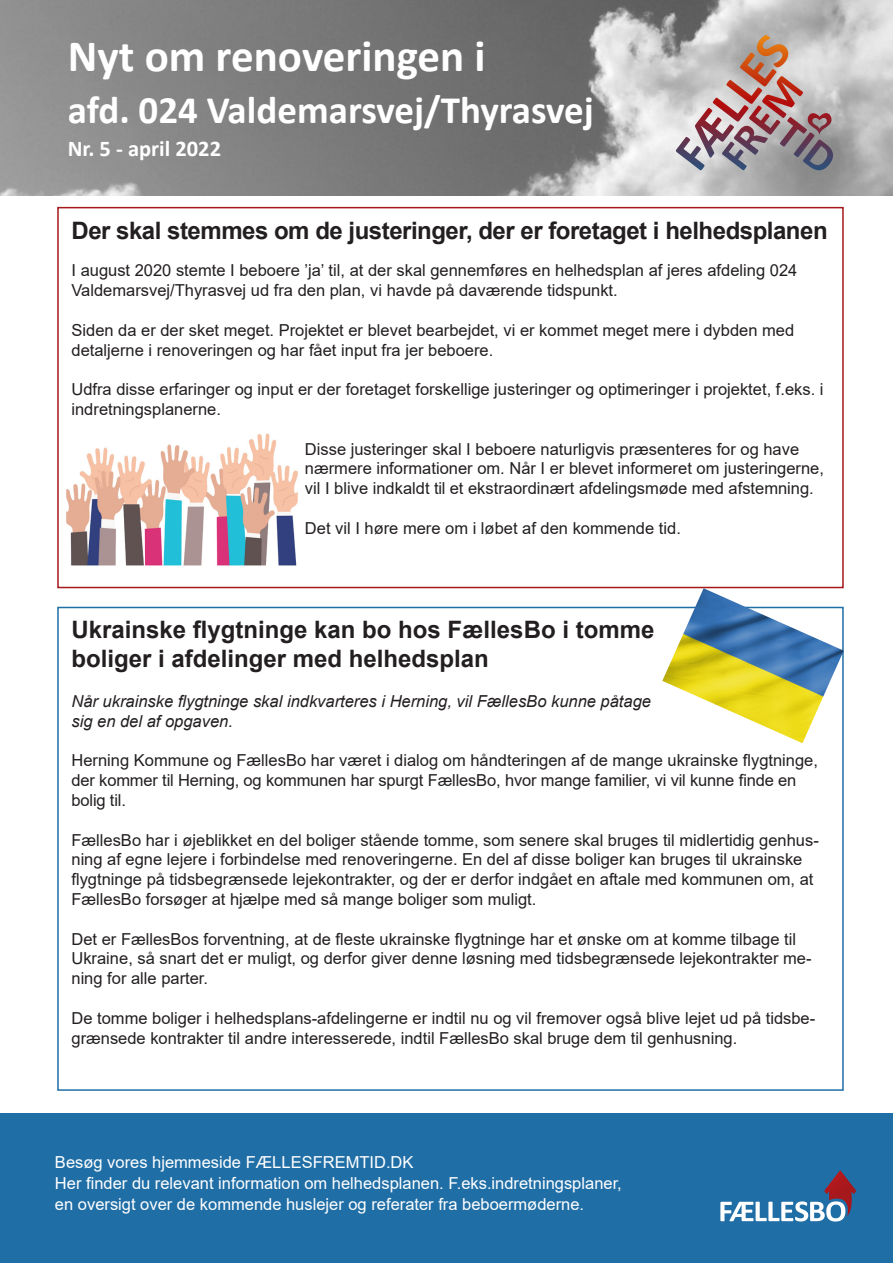
<style>
.page{position:relative;width:893px;height:1263px;background:#fff}
.page>*{position:absolute;margin:0;border:0;box-sizing:border-box;transform-origin:0 0}
.t1{font:700 45px "Calibri";color:#fff}
.t2{font:700 39px "Calibri";color:#fff}
.t3{font:700 24px "Arial";color:#231f20}
.t4{font:700 24px "Arial";letter-spacing:-.02em;color:#231f20}
.t5{font:700 22.5px "Calibri";color:#fff}
.t6{font:16.5px/19.8px "Arial";color:#231f20}
.t7{font:16.5px "Arial";color:#fff}
.t8{font:italic 16.5px "Arial";color:#231f20}
</style>
<div class="page">
<img style="left:0;top:0;width:893px;height:196px">
<svg style="left:676px;top:35px;width:157px;height:135px"></svg>
<div style="left:0;top:1113px;width:893px;height:150px;background:#206ea6"></div>
<svg style="left:720px;top:1170px;width:136px;height:51px"></svg>
<img style="left:662px;top:588px;width:182px;height:155px">
<div style="left:57px;top:207px;width:787px;height:381px;border:2px solid #a5181b"></div>
<img style="left:66px;top:433px;width:232px;height:133px">
<p class="t1" style="left:68px;top:24px;width:419px">Nyt om renoveringen i</p>
<p class="t2" style="left:68px;top:83px;width:528px">afd. 024 Valdemarsvej/Thyrasvej</p>
<p class="t5" style="left:68px;top:133px;width:155px">Nr. 5 - april 2022</p>
<p class="t4" style="left:71px;top:213px;width:758px">Der skal stemmes om de justeringer, der er foretaget i helhedsplanen</p>
<p class="t6" style="left:71px;top:261px;width:727px">I august 2020 stemte I beboere ’ja’ til, at der skal gennemføres en helhedsplan af jeres afdeling 024<br>Valdemarsvej/Thyrasvej ud fra den plan, vi havde på daværende tidspunkt.</p>
<p class="t6" style="left:71px;top:320px;width:724px">Siden da er der sket meget. Projektet er blevet bearbejdet, vi er kommet meget mere i dybden med detaljerne i renoveringen og har fået input fra jer beboere.</p>
<p class="t6" style="left:71px;top:379px;width:753px">Udfra disse erfaringer og input er der foretaget forskellige justeringer og optimeringer i projektet, f.eks. i indretningsplanerne.</p>
<p class="t6" style="left:305px;top:439px;width:520px">Disse justeringer skal I beboere naturligvis præsenteres for og have nærmere informationer om. Når I er blevet informeret om justeringerne, vil I blive indkaldt til et ekstraordinært afdelingsmøde med afstemning.</p>
<p class="t6" style="left:305px;top:518px;width:377px">Det vil I høre mere om i løbet af den kommende tid.</p>
<p class="t3" style="left:71px;top:613px;width:584px">Ukrainske flygtninge kan bo hos FællesBo i tomme</p>
<p class="t3" style="left:71px;top:642px;width:419px">boliger i afdelinger med helhedsplan</p>
<p class="t8" style="left:71px;top:690px;width:581px">Når ukrainske flygtninge skal indkvarteres i Herning, vil FællesBo kunne påtage</p>
<p class="t8" style="left:71px;top:710px;width:163px">sig en del af opgaven.</p>
<p class="t6" style="left:71px;top:750px;width:748px">Herning Kommune og FællesBo har været i dialog om håndteringen af de mange ukrainske flygtninge, der kommer til Herning, og kommunen har spurgt FællesBo, hvor mange familier, vi vil kunne finde en bolig til.</p>
<p class="t6" style="left:71px;top:830px;width:749px">FællesBo har i øjeblikket en del boliger stående tomme, som senere skal bruges til midlertidig genhus&shy;ning af egne lejere i forbindelse med renoveringerne. En del af disse boliger kan bruges til ukrainske flygtninge på tidsbegrænsede lejekontrakter, og der er derfor indgået en aftale med kommunen om, at FællesBo forsøger at hjælpe med så mange boliger som muligt.</p>
<p class="t6" style="left:71px;top:929px;width:742px">Det er FællesBos forventning, at de fleste ukrainske flygtninge har et ønske om at komme tilbage til<br>Ukraine, så snart det er muligt, og derfor giver denne løsning med tidsbegrænsede lejekontrakter me&shy;ning for alle parter.</p>
<p class="t6" style="left:71px;top:1008px;width:745px">De tomme boliger i helhedsplans-afdelingerne er indtil nu og vil fremover også blive lejet ud på tidsbe&shy;grænsede kontrakter til andre interesserede, indtil FællesBo skal bruge dem til genhusning.</p>
<p class="t7" style="left:55px;top:1151px;width:360px">Besøg vores hjemmeside FÆLLESFREMTID.DK</p>
<p class="t7" style="left:55px;top:1172px;width:568px">Her finder du relevant information om helhedsplanen. F.eks.indretningsplaner,</p>
<p class="t7" style="left:55px;top:1193px;width:531px">en oversigt over de kommende huslejer og referater fra beboermøderne.</p>
</div>
